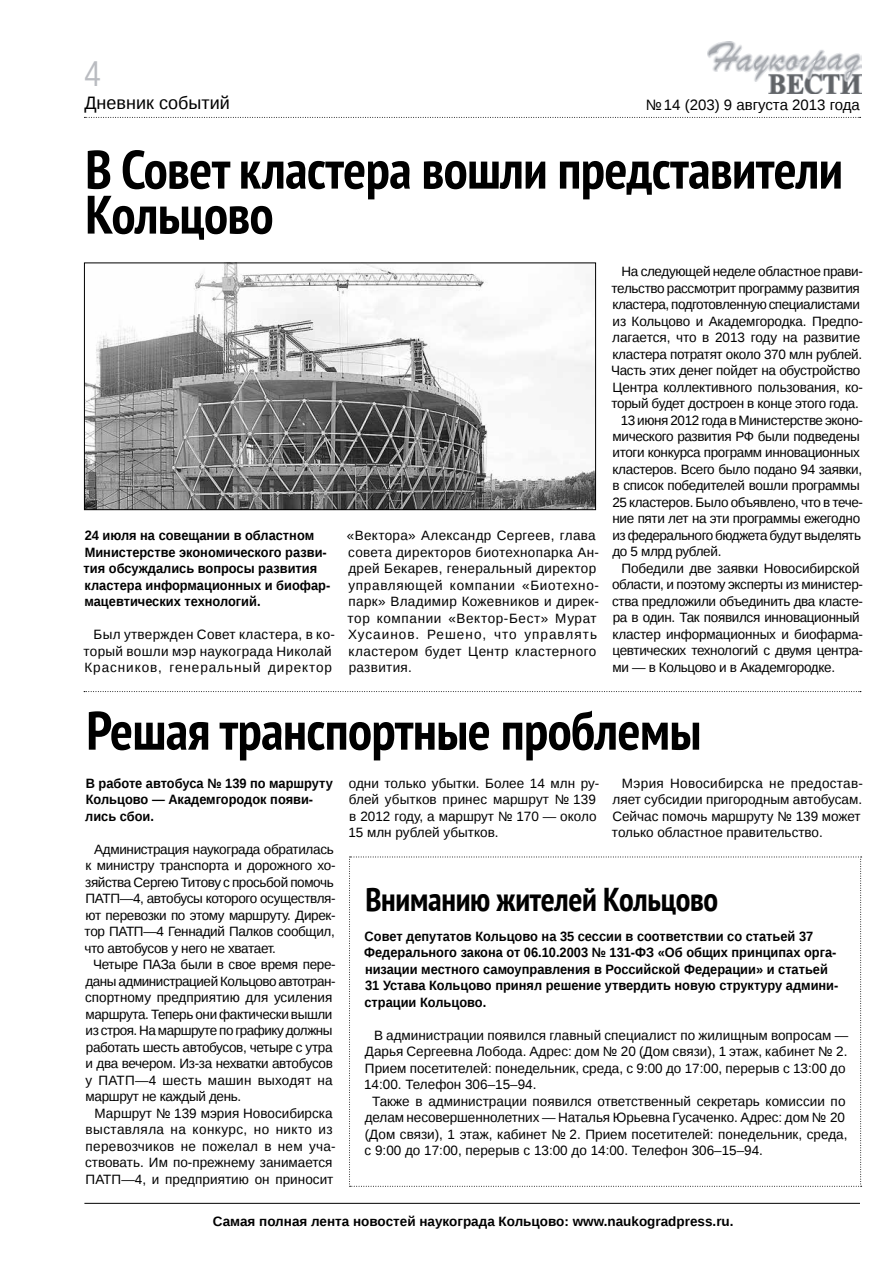
<style>
.page{position:relative;width:893px;height:1263px;background:#fff}
.page>*{position:absolute;margin:0;border:0;box-sizing:border-box;transform-origin:0 0}
.t1{font:700 condensed 54px/45px "PT Sans";letter-spacing:-.01em;color:#000}
.t2{font:36px "Liberation Sans Narrow";color:#babcc1}
.t3{font:700 condensed 33px "PT Sans";letter-spacing:-.01em;color:#000}
.t4{font:18px "Liberation Sans";color:#000}
.t5{font:15px "Liberation Sans";color:#000}
.t6{font:13.5px/16.5px "Liberation Sans";letter-spacing:-.01em;color:#000}
.t7{font:700 13.5px/16.5px "Liberation Sans";color:#000;scale:.95 1}
.t8{font:13.5px/16.5px "Liberation Sans";letter-spacing:.025em;color:#000}
.t9{font:13.5px "Liberation Sans";letter-spacing:-.035em;color:#000}
.t10{font:700 13.5px "Liberation Sans";color:#000}
.t11{font:13.5px "Liberation Sans";letter-spacing:-.03em;color:#000}
</style>
<div class="page">
<img style="left:708px;top:42px;width:153px;height:51px">
<hr style="left:84px;top:1203px;width:776px;height:1px;background:#000">
<svg style="left:84px;top:117px;width:777px;height:1px"></svg>
<svg style="left:349px;top:857px;width:513px;height:330px"></svg>
<img style="left:86px;top:264px;width:508px;height:244px">
<div style="left:84px;top:262px;width:512px;height:248px;border:1px solid #000"></div>
<svg style="left:84px;top:691px;width:777px;height:1px"></svg>
<h2 class="t2" style="left:84px;top:53px;width:18px">4</h2>
<h3 class="t4" style="left:84px;top:93px;width:147px">Дневник событий</h3>
<h1 class="t1" style="left:85px;top:146px;width:759px">В Совет кластера вошли представители<br>Кольцово</h1>
<p class="t5" style="left:646px;top:96px;width:216px">№ 14 (203) 9 августа 2013 года</p>
<p class="t6" style="left:622px;top:264px;width:243px">На следующей неделе областное прави-</p>
<p class="t6" style="left:612px;top:280px;width:250px">тельство рассмотрит программу развития</p>
<p class="t9" style="left:613px;top:297px;width:249px">кластера, подготовленную специалистами</p>
<p class="t6" style="left:613px;top:313px;width:252px">из Кольцово и Академгородка. Предпо-</p>
<p class="t6" style="left:612px;top:330px;width:250px">лагается, что в 2013 году на развитие</p>
<p class="t6" style="left:613px;top:346px;width:251px">кластера потратят около 370 млн рублей.</p>
<p class="t6" style="left:611px;top:363px;width:251px">Часть этих денег пойдет на обустройство</p>
<p class="t6" style="left:612px;top:379px;width:252px">Центра коллективного пользования, ко-</p>
<p class="t6" style="left:612px;top:396px;width:249px">торый будет достроен в конце этого года.</p>
<p class="t11" style="left:621px;top:412px;width:244px">13 июня 2012 года в Министерстве эконо-</p>
<p class="t6" style="left:613px;top:429px;width:249px">мического развития РФ были подведены</p>
<p class="t6" style="left:613px;top:445px;width:249px">итоги конкурса программ инновационных</p>
<p class="t6" style="left:613px;top:462px;width:251px">кластеров. Всего было подано 94 заявки,</p>
<p class="t6" style="left:613px;top:478px;width:249px">в список победителей вошли программы</p>
<p class="t6" style="left:612px;top:495px;width:252px">25 кластеров. Было объявлено, что в тече-</p>
<p class="t6" style="left:612px;top:511px;width:249px">ние пяти лет на эти программы ежегодно</p>
<p class="t9" style="left:612px;top:528px;width:250px">из федерального бюджета будут выделять</p>
<p class="t6" style="left:612px;top:544px;width:111px">до 5 млрд рублей.</p>
<p class="t6" style="left:621px;top:561px;width:240px">Победили две заявки Новосибирской</p>
<p class="t6" style="left:612px;top:577px;width:252px">области, и поэтому эксперты из министер-</p>
<p class="t6" style="left:612px;top:594px;width:252px">ства предложили объединить два класте-</p>
<p class="t6" style="left:613px;top:610px;width:249px">ра в один. Так появился инновационный</p>
<p class="t6" style="left:613px;top:627px;width:252px">кластер информационных и биофарма-</p>
<p class="t6" style="left:612px;top:643px;width:252px">цевтических технологий с двумя центра-</p>
<p class="t6" style="left:612px;top:660px;width:224px">ми — в Кольцово и в Академгородке.</p>
<h1 class="t1" style="left:86px;top:707px;width:616px">Решая транспортные проблемы</h1>
<p class="t7" style="left:85px;top:774px;width:262px">В работе автобуса № 139 по маршруту<br>Кольцово — Академгородок появи&shy;лись сбои.</p>
<p class="t6" style="left:85px;top:841px;width:253px;text-indent:10px">Администрация наукограда обратилась к министру транспорта и дорожного хо&shy;зяйства Сергею Титову с просьбой помочь ПАТП—4, автобусы которого осуществля&shy;ют перевозки по этому маршруту. Дирек&shy;тор ПАТП—4 Геннадий Палков сообщил, что автобусов у него не хватает.</p>
<p class="t6" style="left:85px;top:957px;width:252px;text-indent:8px">Четыре ПАЗа были в свое время пере&shy;даны администрацией Кольцово автотран&shy;спортному предприятию для усиления маршрута. Теперь они фактически вышли из строя. На маршруте по графику должны работать шесть автобусов, четыре с утра и два вечером. Из-за нехватки автобусов у ПАТП—4 шесть машин выходят на маршрут не каждый день.</p>
<p class="t6" style="left:85px;top:1105px;width:252px;text-align:center">Маршрут № 139 мэрия Новосибирска выставляла на конкурс, но никто из перевозчиков не пожелал в нем уча&shy;ствовать. Им по-прежнему занимается ПАТП—4, и предприятию он приносит</p>
<p class="t7" style="left:84px;top:527px;width:261px">24 июля на совещании в областном Министерстве экономического разви&shy;тия обсуждались вопросы развития кластера информационных и биофар&shy;мацевтических технологий.</p>
<p class="t8" style="left:84px;top:627px;width:253px;text-indent:10px">Был утвержден Совет кластера, в ко&shy;торый вошли мэр наукограда Николай<br>Красников, генеральный директор</p>
<p class="t8" style="left:347px;top:528px;width:254px">«Вектора» Александр Сергеев, глава совета директоров биотехнопарка Ан&shy;дрей Бекарев, генеральный директор управляющей компании «Биотехно&shy;парк» Владимир Кожевников и дирек&shy;тор компании «Вектор-Бест» Мурат<br>Хусаинов. Решено, что управлять кластером будет Центр кластерного развития.</p>
<p class="t6" style="left:348px;top:775px;width:253px">одни только убытки. Более 14 млн ру&shy;блей убытков принес маршрут № 139 в 2012 году, а маршрут № 170 — около<br>15 млн рублей убытков.</p>
<p class="t6" style="left:612px;top:775px;width:253px;text-indent:10px">Мэрия Новосибирска не предостав&shy;ляет субсидии пригородным автобусам.<br>Сейчас помочь маршруту № 139 может только областное правительство.</p>
<h3 class="t3" style="left:365px;top:877px;width:354px">Вниманию жителей Кольцово</h3>
<p class="t7" style="left:364px;top:927px;width:501px">Совет депутатов Кольцово на 35 сессии в соответствии со статьей 37<br>Федерального закона от 06.10.2003 № 131-ФЗ «Об общих принципах орга&shy;низации местного самоуправления в Российской Федерации» и статьей 31 Устава Кольцово принял решение утвердить новую структуру админи&shy;страции Кольцово.</p>
<p class="t6" style="left:374px;top:1027px;width:476px">В администрации появился главный специалист по жилищным вопросам —</p>
<p class="t6" style="left:365px;top:1044px;width:484px">Дарья Сергеевна Лобода. Адрес: дом № 20 (Дом связи), 1 этаж, кабинет № 2.</p>
<p class="t6" style="left:365px;top:1060px;width:482px">Прием посетителей: понедельник, среда, с 9:00 до 17:00, перерыв с 13:00 до</p>
<p class="t6" style="left:364px;top:1077px;width:174px">14:00. Телефон 306–15–94.</p>
<p class="t6" style="left:372px;top:1093px;width:475px">Также в администрации появился ответственный секретарь комиссии по</p>
<p class="t6" style="left:365px;top:1110px;width:482px">делам несовершеннолетних — Наталья Юрьевна Гусаченко. Адрес: дом № 20</p>
<p class="t6" style="left:365px;top:1126px;width:484px">(Дом связи), 1 этаж, кабинет № 2. Прием посетителей: понедельник, среда,</p>
<p class="t6" style="left:365px;top:1143px;width:400px">с 9:00 до 17:00, перерыв с 13:00 до 14:00. Телефон 306–15–94.</p>
<p class="t10" style="left:213px;top:1212px;width:522px">Самая полная лента новостей наукограда Кольцово: www.naukogradpress.ru.</p>
</div>
